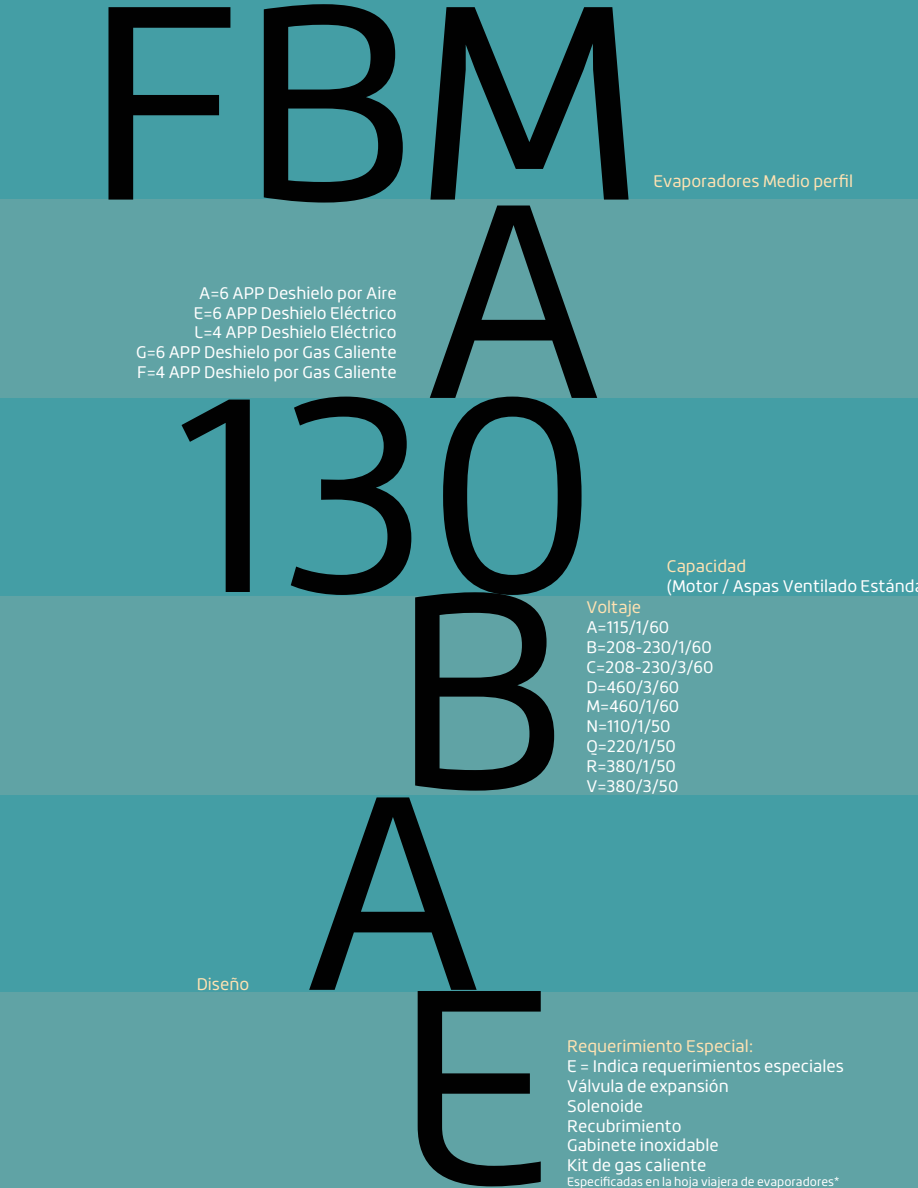
<style>
.page{position:relative;width:918px;height:1188px;background:#449ea5}
.page>*{position:absolute;margin:0;border:0;box-sizing:border-box;transform-origin:0 0}
.t1{font:271.05px "Roihu";color:#010101}
.t2{font:16.5px/19.8px "Roihu";color:#fff}
.t3{font:16.5px "Roihu";color:#ffe2b2}
.t4{font:12px "Roihu";color:#fff}
</style>
<div class="page">
<div style="left:0;top:200px;width:918px;height:198px;background:#60a3a5"></div>
<div style="left:0;top:596px;width:918px;height:198px;background:#60a3a5"></div>
<div style="left:0;top:992px;width:918px;height:196px;background:#60a3a5"></div>
<h1 class="t1" style="left:86px;top:-52px;width:558px">FBM</h1>
<h1 class="t1" style="left:421px;top:146px;width:186px">A</h1>
<h1 class="t1" style="left:174px;top:340px;width:425px">130</h1>
<h1 class="t1" style="left:393px;top:536px;width:176px">B</h1>
<h1 class="t1" style="left:301px;top:738px;width:186px">A</h1>
<h1 class="t1" style="left:397px;top:931px;width:162px">E</h1>
<p class="t3" style="left:653px;top:172px;width:201px">Evaporadores Medio perfil</p>
<p class="t2" style="left:136px;top:283px;width:262px;text-align:right">A=6 APP Deshielo por Aire<br>E=6 APP Deshielo Eléctrico<br>L=4 APP Deshielo Eléctrico<br>G=6 APP Deshielo por Gas Caliente<br>F=4 APP Deshielo por Gas Caliente</p>
<p class="t3" style="left:667px;top:557px;width:81px">Capacidad</p>
<p class="t2" style="left:667px;top:576px;width:249px">(Motor / Aspas Ventilado Estánd</p>
<p class="t3" style="left:586px;top:598px;width:56px">Voltaje</p>
<p class="t2" style="left:586px;top:618px;width:129px">A=115/1/60<br>B=208-230/1/60<br>C=208-230/3/60<br>D=460/3/60<br>M=460/1/60<br>N=110/1/50<br>Q=220/1/50<br>R=380/1/50<br>V=380/3/50</p>
<p class="t3" style="left:197px;top:975px;width:54px">Diseño</p>
<p class="t3" style="left:567px;top:1037px;width:188px">Requerimiento Especial:</p>
<p class="t2" style="left:567px;top:1057px;width:278px">E = Indica requerimientos especiales<br>Válvula de expansión<br>Solenoide<br>Recubrimiento<br>Gabinete inoxidable<br>Kit de gas caliente</p>
<p class="t4" style="left:567px;top:1174px;width:274px">Especificadas en la hoja viajera de evaporadores*</p>
</div>
